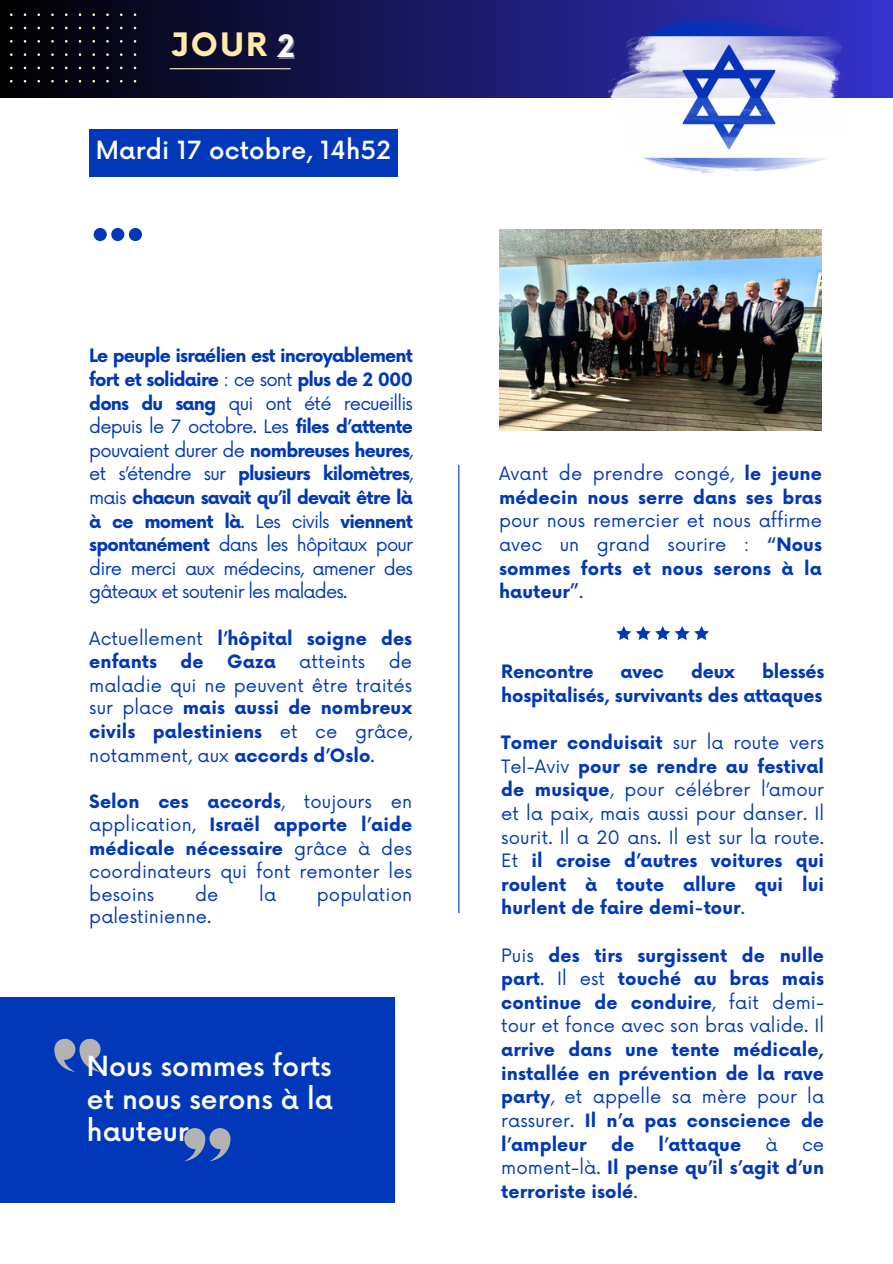
<style>
.page{position:relative;width:893px;height:1264px;background:#fff}
.page>*{position:absolute;margin:0;border:0;box-sizing:border-box;transform-origin:0 0}
.t1{font:700 72px "Now";color:#0038b8}
.t2{font:700 31.5px "Now";color:#ffeaa9}
.t3{font:500 27px/32.5px "Now";color:#fff;text-align:justify}
.t4{font:500 24.45px "Now";letter-spacing:.01em;color:#fff}
.t5{font:700 18px/23.5px "Now";letter-spacing:.005em;color:#0038b8;text-align:justify}
.t6{font:18px/23.2px "Now";letter-spacing:.005em;color:#0038b8;text-align:justify}
.s1{font-size:30.15px;color:rgb(255 255 255/.4)}
.s2{font-weight:400}
.s3{font-weight:700}
</style>
<div class="page">
<div style="left:0;top:0;width:892px;height:97px;background:linear-gradient(to right,#000,#3432cb)"></div>
<hr style="left:170px;top:68px;width:120px;height:1px;background:#fff3c2">
<svg style="left:10px;top:13px;width:126px;height:70px;background:#0d0c16"></svg>
<div style="left:89px;top:129px;width:308px;height:48px;background:#0038b9"></div>
<hr style="left:458px;top:465px;width:1px;height:448px;background:#0038b8">
<div style="left:0;top:996px;width:395px;height:207px;background:#0038b9"></div>
<svg style="left:184px;top:1128px;width:46px;height:33px"></svg>
<svg style="left:54px;top:1038px;width:47px;height:33px"></svg>
<img style="left:499px;top:229px;width:322px;height:201px">
<img style="left:603px;top:13px;width:251px;height:161px">
<svg style="left:616px;top:626px;width:93px;height:14px"></svg>
<p class="t2" style="left:171px;top:28px;width:127px">JOUR <span class="s1">2</span></p>
<p class="t4" style="left:96px;top:137px;width:296px">Mardi 17 octobre, 14h52</p>
<p class="t1" style="left:88px;top:175px;width:61px">...</p>
<p class="t5" style="left:89px;top:345px;width:325px">Le peuple israélien est incroyablement fort et solidaire <span class="s2">: ce sont</span> plus de 2 000 dons du sang <span class="s2">qui ont été recueillis depuis le 7 octobre. Les</span> files d’attente <span class="s2">pouvaient durer de</span> nombreuses heures<span class="s2">, et s’étendre sur</span> plusieurs kilomètres<span class="s2">, mais</span> chacun savait qu’il devait être là à ce moment là<span class="s2">. Les civils</span> viennent spontanément <span class="s2">dans les hôpitaux pour dire merci aux médecins, amener des gâteaux et soutenir les malades.</span></p>
<p class="t5" style="left:89px;top:627px;width:324px"><span class="s2">Actuellement</span> l’hôpital soigne des enfants</p>
<p class="t6" style="left:89px;top:651px;width:324px;text-indent:299px">de maladie qui ne peuvent être traités sur place <span class="s3">mais aussi de nombreux civils palestiniens</span> et ce grâce, notamment, aux <span class="s3">accords d’Oslo</span>.</p>
<p class="t6" style="left:89px;top:790px;width:324px"><span class="s3">Selon ces accords</span>, toujours en application, <span class="s3">Israël apporte l’aide médicale nécessaire</span> grâce à des coordinateurs qui font remonter les besoins</p>
<p class="t5" style="left:180px;top:651px;width:25px">de</p>
<p class="t5" style="left:227px;top:651px;width:50px">Gaza</p>
<p class="t6" style="left:299px;top:651px;width:68px">atteints</p>
<p class="t6" style="left:195px;top:883px;width:25px">de</p>
<p class="t6" style="left:259px;top:883px;width:18px">la</p>
<p class="t6" style="left:317px;top:883px;width:97px">population</p>
<p class="t6" style="left:89px;top:906px;width:124px">palestinienne.</p>
<p class="t3" style="left:87px;top:1051px;width:247px">Nous sommes forts et nous serons à la hauteur</p>
<p class="t5" style="left:499px;top:463px;width:324px"><span class="s2">Avant de prendre congé,</span> le jeune médecin nous serre dans ses bras <span class="s2">pour nous remercier et nous affirme avec un grand sourire :</span> “Nous sommes forts et nous serons à la hauteur”<span class="s2">.</span></p>
<p class="t5" style="left:501px;top:661px;width:324px;text-align:right">blessés<br>hospitalisés, survivants des attaques</p>
<p class="t5" style="left:501px;top:731px;width:324px">Tomer conduisait <span class="s2">sur la route vers Tel-Aviv</span> pour se rendre au festival de musique<span class="s2">, pour célébrer l’amour et la paix, mais aussi pour danser. Il sourit. Il a 20 ans. Il est sur la route.<br>Et</span> il croise d’autres voitures qui roulent à toute allure qui lui hurlent de faire demi-tour<span class="s2">.</span></p>
<p class="t5" style="left:501px;top:944px;width:324px"><span class="s2">Puis</span> des tirs surgissent de nulle part<span class="s2">. Il est</span> touché au bras mais continue de conduire<span class="s2">, fait demi&shy;tour et fonce avec son bras valide. Il </span>arrive dans une tente médicale, installée en prévention de la rave party<span class="s2">, et appelle sa mère pour la rassurer.</span> Il n’a pas conscience de l’ampleur</p>
<p class="t5" style="left:501px;top:661px;width:94px">Rencontre</p>
<p class="t5" style="left:620px;top:661px;width:45px">avec</p>
<p class="t5" style="left:691px;top:661px;width:45px">deux</p>
<p class="t5" style="left:611px;top:1133px;width:25px">de</p>
<p class="t5" style="left:658px;top:1133px;width:84px">l’attaque</p>
<p class="t6" style="left:765px;top:1133px;width:14px">à</p>
<p class="t5" style="left:501px;top:1133px;width:324px;text-indent:301px"><span class="s2">ce moment-là.</span> Il pense qu’il s’agit d’un terroriste isolé<span class="s2">.</span></p>
</div>
